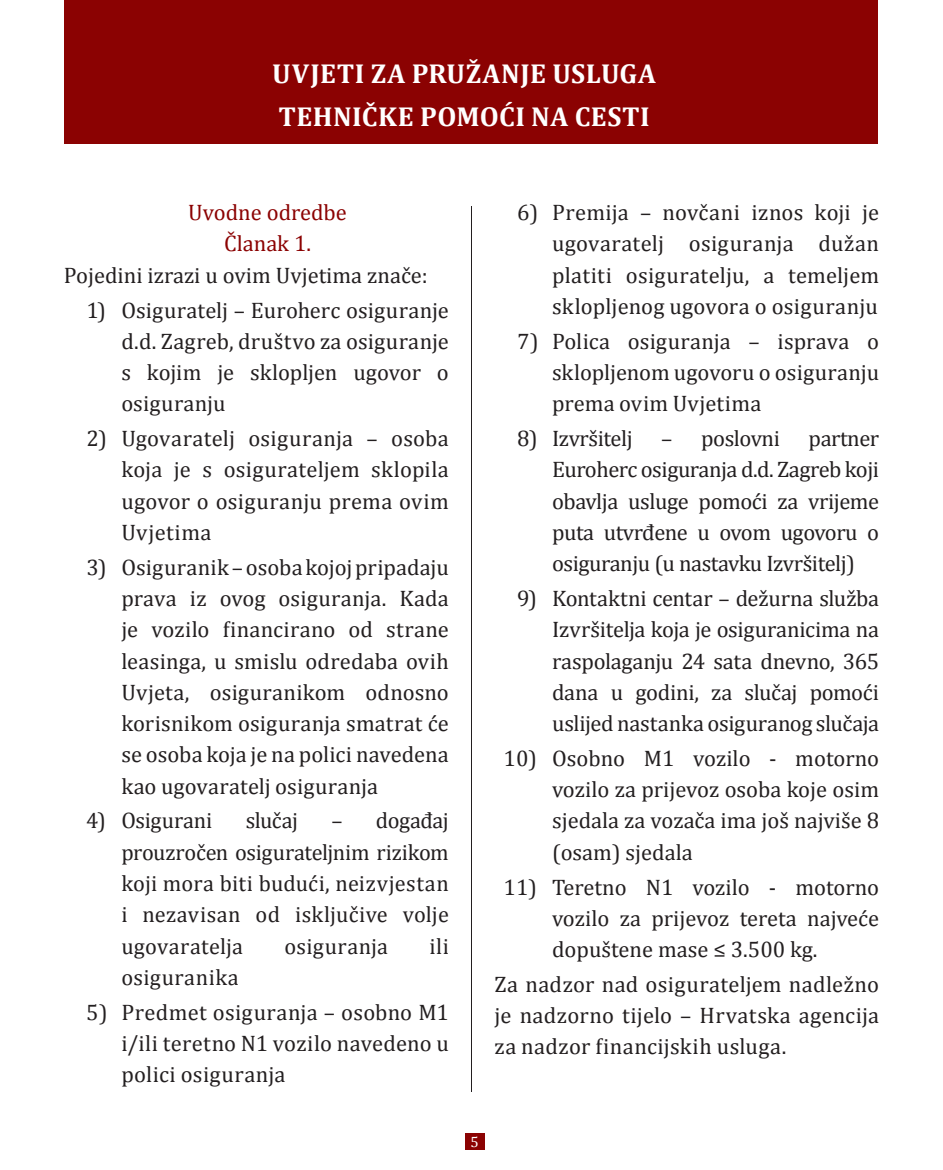
<style>
.page{position:relative;width:943px;height:1170px;background:#fff}
.page>*{position:absolute;margin:0;border:0;box-sizing:border-box;transform-origin:0 0}
.t1{font:700 27.5px/43.8px "Cambria";letter-spacing:.015em;color:#fff}
.t2{font:22.5px/31.2px "Cambria";color:#231f20;text-align:justify}
.t3{font:22.5px/31.2px "Cambria";color:#8b0202;text-align:center}
.t4{font:22.5px "Cambria";letter-spacing:-.02em;color:#231f20}
.t5{font:22.5px "Cambria";letter-spacing:.025em;color:#231f20}
.t6{font:15px "Cambria";color:#fff}
</style>
<div class="page">
<div style="left:465px;top:1133px;width:19px;height:16px;background:#8b0202"></div>
<hr style="left:471px;top:99px;width:1px;height:992px;background:#231f20">
<div style="left:57px;top:57px;width:829px;height:149px;background:#fff"></div>
<div style="left:64px;top:0;width:813px;height:144px;background:#8b0202"></div>
<p class="t1" style="left:272px;top:51px;width:385px">UVJETI ZA PRUŽANJE USLUGA<br>TEHNIČKE POMOĆI NA CESTI</p>
<p class="t3" style="left:188px;top:197px;width:160px">Uvodne odredbe<br>Članak 1.</p>
<p class="t2" style="left:64px;top:259px;width:365px">Pojedini izrazi u ovim Uvjetima znače:</p>
<p class="t2" style="left:121px;top:294px;width:329px;text-indent:-35px">1) Osiguratelj – Euroherc osiguranje d.d. Zagreb, društvo za osiguranje s kojim je sklopljen ugovor o osiguranju</p>
<p class="t2" style="left:121px;top:422px;width:329px;text-indent:-35px">2) Ugovaratelj osiguranja – osoba koja je s osigurateljem sklopila ugovor o osiguranju prema ovim Uvjetima</p>
<p class="t2" style="left:121px;top:551px;width:329px;text-indent:-35px">3) Osiguranik – osoba kojoj pripadaju prava iz ovog osiguranja. Kada je vozilo financirano od strane leasinga, u smislu odredaba ovih Uvjeta, osiguranikom odnosno korisnikom osiguranja smatrat će se osoba koja je na polici navedena kao ugovaratelj osiguranja</p>
<p class="t2" style="left:86px;top:805px;width:127px">4) Osigurani</p>
<p class="t2" style="left:246px;top:805px;width:54px">slučaj</p>
<p class="t2" style="left:121px;top:805px;width:329px;text-indent:210px">– događaj prouzročen osigurateljnim rizikom koji mora biti budući, neizvjestan i nezavisan od isključive volje ugovaratelja</p>
<p class="t2" style="left:284px;top:930px;width:105px">osiguranja</p>
<p class="t2" style="left:429px;top:930px;width:21px">ili</p>
<p class="t5" style="left:121px;top:963px;width:119px">osiguranika</p>
<p class="t2" style="left:121px;top:996px;width:329px;text-indent:-35px">5) Predmet osiguranja – osobno M1 i/ili teretno N1 vozilo navedeno u polici osiguranja</p>
<p class="t2" style="left:552px;top:197px;width:328px;text-indent:-35px">6) Premija – novčani iznos koji je ugovaratelj osiguranja dužan platiti osiguratelju, a temeljem sklopljenog ugovora o osiguranju</p>
<p class="t2" style="left:552px;top:325px;width:328px;text-indent:-35px">7) Polica osiguranja – isprava o sklopljenom ugovoru o osiguranju prema ovim Uvjetima</p>
<p class="t4" style="left:517px;top:425px;width:117px">8) Izvršitelj</p>
<p class="t4" style="left:661px;top:425px;width:120px">– poslovni</p>
<p class="t2" style="left:552px;top:423px;width:328px;text-indent:256px">partner Euroherc osiguranja d.d. Zagreb koji obavlja usluge pomoći za vrijeme puta utvrđene u ovom ugovoru o osiguranju (u nastavku Izvršitelj)</p>
<p class="t2" style="left:552px;top:582px;width:328px;text-indent:-35px">9) Kontaktni centar – dežurna služba Izvršitelja koja je osiguranicima na raspolaganju 24 sata dnevno, 365 dana u godini, za slučaj pomoći uslijed nastanka osiguranog slučaja</p>
<p class="t2" style="left:552px;top:742px;width:328px;text-indent:-49px">10) Osobno M1 vozilo - motorno vozilo za prijevoz osoba koje osim sjedala za vozača ima još najviše 8 (osam) sjedala</p>
<p class="t2" style="left:552px;top:871px;width:328px;text-indent:-49px">11) Teretno N1 vozilo - motorno vozilo za prijevoz tereta najveće dopuštene mase ≤ 3.500 kg.</p>
<p class="t2" style="left:494px;top:968px;width:386px">Za nadzor nad osigurateljem nadležno je nadzorno tijelo – Hrvatska agencija za nadzor financijskih usluga.</p>
<p class="t6" style="left:470px;top:1133px;width:10px">5</p>
</div>
